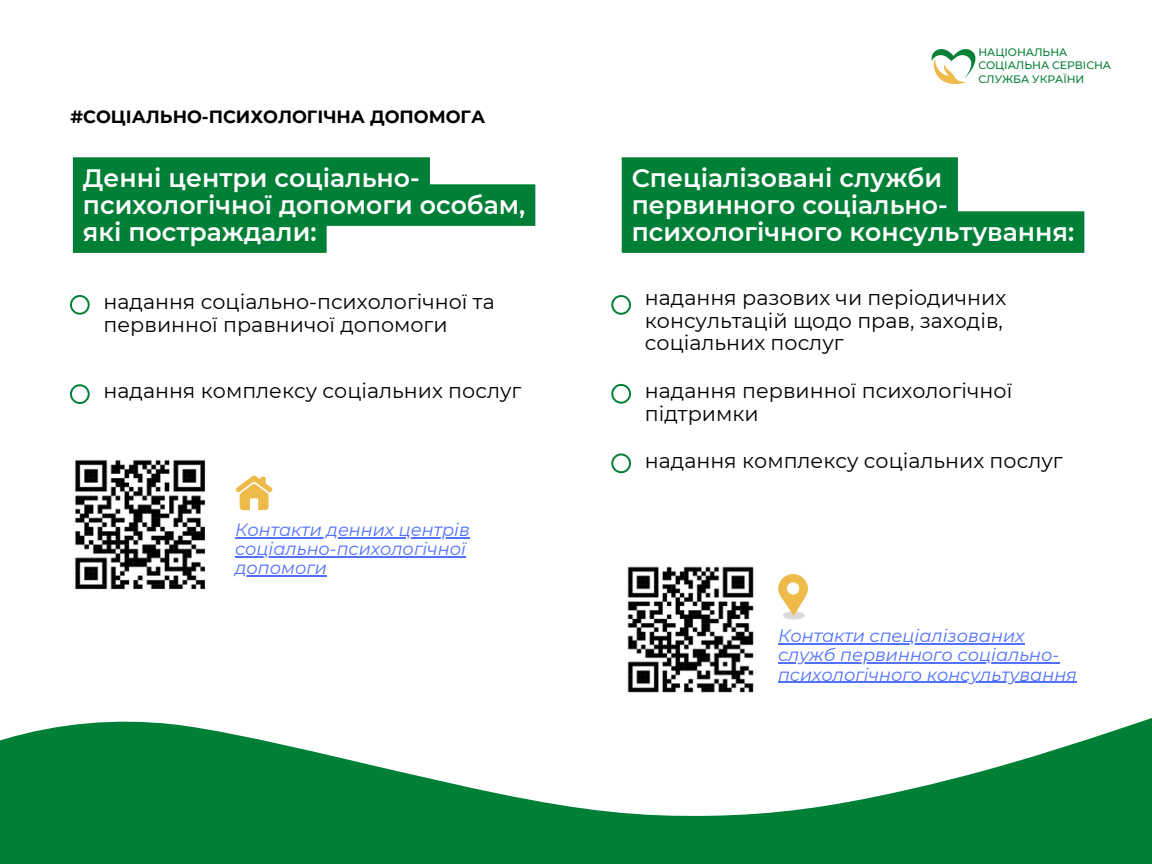
<style>
.page{position:relative;width:1152px;height:864px;background:#fff}
.page>*{position:absolute;margin:0;border:0;box-sizing:border-box;transform-origin:0 0}
.t1{font:600 25.2px/27px "Montserrat";color:#fff}
.t2{font:20.7px/22.5px "Montserrat";color:#000}
.t3{font:italic 17.7px "Montserrat";color:#5271ff}
.t4{font:700 17.7px "Montserrat";color:#000}
.t5{font:500 10.8px/13.4px "Montserrat";color:#067f37}
</style>
<div class="page">
<svg style="left:70px;top:295px;width:20px;height:20px"></svg>
<svg style="left:611px;top:295px;width:20px;height:20px"></svg>
<svg style="left:611px;top:384px;width:20px;height:20px"></svg>
<svg style="left:778px;top:574px;width:30px;height:46px"></svg>
<svg style="left:70px;top:384px;width:20px;height:20px"></svg>
<svg style="left:236px;top:476px;width:37px;height:34px"></svg>
<svg style="left:611px;top:454px;width:20px;height:19px"></svg>
<img style="left:74px;top:459px;width:131px;height:131px">
<img style="left:627px;top:566px;width:127px;height:127px">
<svg style="left:73px;top:157px;width:462px;height:96px;fill:#008037"></svg>
<svg style="left:622px;top:157px;width:462px;height:96px;background:#269355"></svg>
<hr style="left:235px;top:537px;width:235px;height:1px;background:#5271ff">
<hr style="left:235px;top:556px;width:231px;height:2px;background:#5271ff">
<hr style="left:235px;top:576px;width:92px;height:1px;background:#5271ff">
<hr style="left:778px;top:643px;width:246px;height:2px;background:#5271ff">
<hr style="left:778px;top:663px;width:281px;height:1px;background:#5271ff">
<hr style="left:778px;top:682px;width:299px;height:1px;background:#5271ff">
<svg style="left:932px;top:49px;width:44px;height:35px"></svg>
<svg style="left:0;top:718px;width:1152px;height:146px;fill:#008037"></svg>
<p class="t4" style="left:71px;top:106px;width:416px">#СОЦІАЛЬНО-ПСИХОЛОГІЧНА ДОПОМОГА</p>
<h1 class="t1" style="left:83px;top:165px;width:444px">Денні центри соціально&shy;психологічної допомоги особам, які постраждали:</h1>
<h1 class="t2" style="left:104px;top:290px;width:393px">надання соціально-психологічної та первинної правничої допомоги</h1>
<p class="t2" style="left:104px;top:380px;width:419px">надання комплексу соціальних послуг</p>
<h2 class="t3" style="left:235px;top:519px;width:236px">Контакти денних центрів</h2>
<p class="t3" style="left:235px;top:538px;width:232px">соціально-психологічної</p>
<h2 class="t3" style="left:235px;top:557px;width:93px">допомоги</h2>
<p class="t5" style="left:978px;top:46px;width:134px">НАЦІОНАЛЬНА<br>СОЦІАЛЬНА СЕРВІСНА<br>СЛУЖБА УКРАЇНИ</p>
<p class="t1" style="left:632px;top:165px;width:444px">Спеціалізовані служби первинного соціально&shy;психологічного консультування:</p>
<h2 class="t2" style="left:645px;top:287px;width:363px">надання разових чи періодичних консультацій щодо прав, заходів, соціальних послуг</h2>
<p class="t2" style="left:645px;top:380px;width:369px">надання первинної психологічної підтримки</p>
<p class="t2" style="left:645px;top:449px;width:419px">надання комплексу соціальних послуг</p>
<p class="t3" style="left:778px;top:625px;width:248px">Контакти спеціалізованих</p>
<h2 class="t3" style="left:778px;top:644px;width:283px">служб первинного соціально-</h2>
<p class="t3" style="left:778px;top:663px;width:300px">психологічного консультування</p>
</div>
